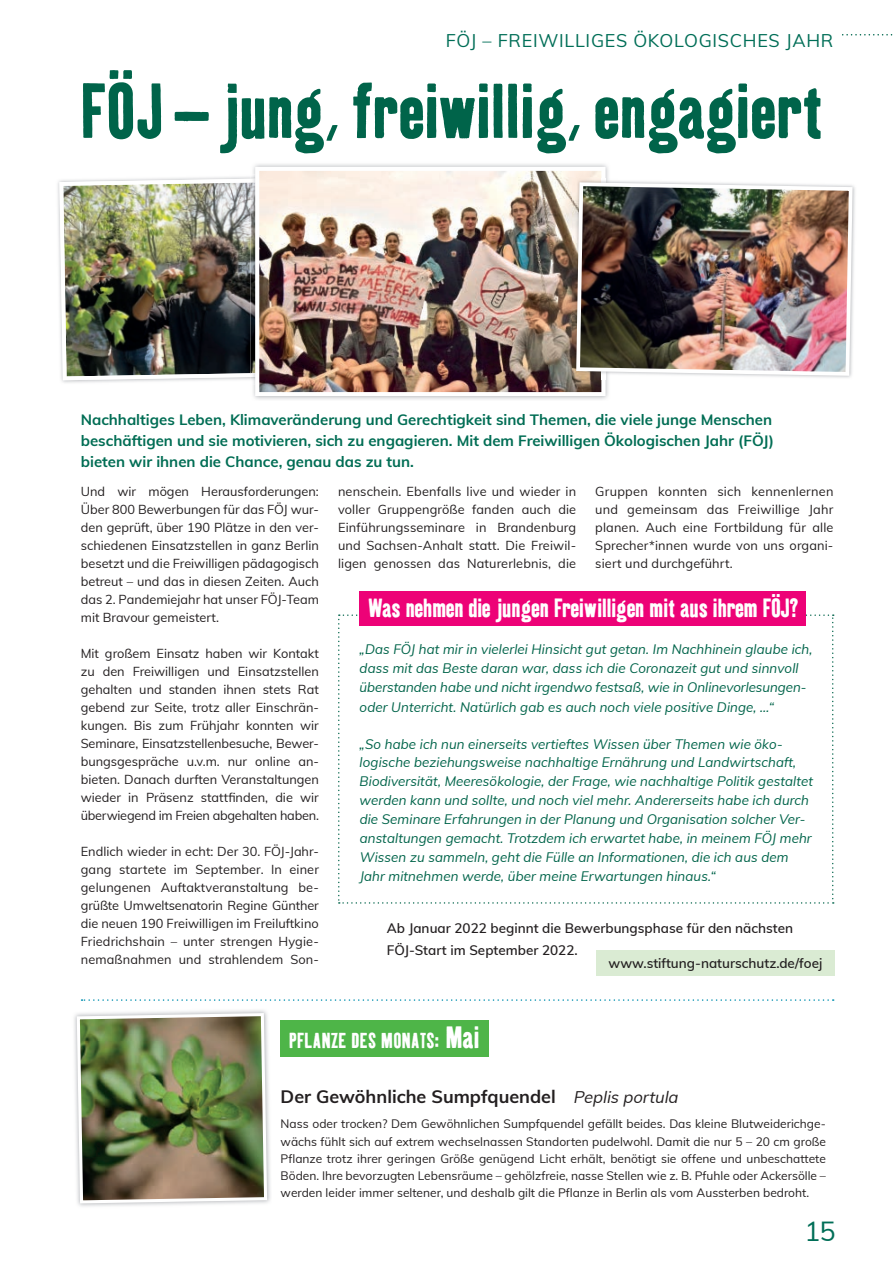
<style>
.page{position:relative;width:893px;height:1263px;background:#fff}
.page>*{position:absolute;margin:0;border:0;box-sizing:border-box;transform-origin:0 0}
.t1{font:75px "Kipp No 1";letter-spacing:.005em;color:#00644a}
.t2{font:27px "Muli";color:#006e57}
.t3{font:25.5px "Kipp No 1";color:#fff}
.t4{font:21px "Kipp No 1";letter-spacing:.02em;color:#fff}
.t5{font:700 18px "Muli";color:#231f20}
.t6{font:18px "Muli";letter-spacing:.04em;color:#006e57}
.t7{font:700 15px/21px "Muli";color:#006d54}
.t8{font:italic 13.5px/19px "Muli";letter-spacing:-.015em;color:#00644a}
.t9{font:600 13.5px/21.6px "Muli";color:#231f20}
.t10{font:12.75px/18px "Muli";letter-spacing:.01em;color:#231f20;text-align:justify}
.t11{font:12px/17.2px "Muli";color:#231f20;text-align:justify}
.s1{font-size:60px}
.s2{font-size:30px}
.s3{font-weight:400;font-style:italic;font-size:16.5px}
</style>
<div class="page">
<svg style="left:842px;top:34px;width:50px;height:2px"></svg>
<svg style="left:82px;top:999px;width:752px;height:2px"></svg>
<img style="left:74px;top:1010px;width:197px;height:197px">
<img style="left:75px;top:1011px;width:194px;height:194px">
<div style="left:281px;top:1020px;width:208px;height:37px;background:#4eb548"></div>
<img style="left:57px;top:177px;width:193px;height:206px">
<img style="left:59px;top:178px;width:191px;height:202px">
<img style="left:250px;top:164px;width:359px;height:236px">
<img style="left:250px;top:179px;width:5px;height:198px">
<img style="left:255px;top:167px;width:350px;height:229px">
<img style="left:572px;top:179px;width:283px;height:200px">
<img style="left:574px;top:180px;width:280px;height:198px">
<svg style="left:338px;top:614px;width:496px;height:290px"></svg>
<div style="left:359px;top:591px;width:447px;height:34px;background:#ed0277"></div>
<div style="left:596px;top:950px;width:238px;height:25px;background:#daebd3"></div>
<h3 class="t6" style="left:446px;top:28px;width:389px">FÖJ – FREIWILLIGES ÖKOLOGISCHES JAHR</h3>
<h1 class="t1" style="left:81px;top:65px;width:744px">FÖJ – jung<span class="s1">,</span> freiwillig<span class="s1">,</span> engagiert</h1>
<p class="t7" style="left:81px;top:409px;width:695px">Nachhaltiges Leben, Klimaveränderung und Gerechtigkeit sind Themen, die viele junge Menschen beschäftigen und sie motivieren, sich zu engagieren. Mit dem Freiwilligen Ökologischen Jahr (FÖJ) bieten wir ihnen die Chance, genau das zu tun.</p>
<p class="t10" style="left:338px;top:482px;width:240px">nenschein. Ebenfalls live und wieder in voller Gruppengröße fanden auch die Einführungsseminare in Brandenburg und Sachsen-Anhalt statt. Die Freiwil&shy;ligen genossen das Naturerlebnis, die</p>
<p class="t10" style="left:595px;top:482px;width:240px">Gruppen konnten sich kennenlernen und gemeinsam das Freiwillige Jahr planen. Auch eine Fortbildung für alle Sprecher*innen wurde von uns organi&shy;siert und durchgeführt.</p>
<p class="t10" style="left:81px;top:482px;width:240px">Und wir mögen Herausforderungen:<br>Über 800 Bewerbungen für das FÖJ wur&shy;den geprüft, über 190 Plätze in den ver&shy;schiedenen Einsatzstellen in ganz Berlin besetzt und die Freiwilligen pädagogisch betreut – und das in diesen Zeiten. Auch das 2. Pandemiejahr hat unser FÖJ-Team mit Bravour gemeistert.</p>
<p class="t10" style="left:81px;top:644px;width:240px">Mit großem Einsatz haben wir Kontakt zu den Freiwilligen und Einsatzstellen gehalten und standen ihnen stets Rat gebend zur Seite, trotz aller Einschrän&shy;kungen. Bis zum Frühjahr konnten wir Seminare, Einsatzstellenbesuche, Bewer&shy;bungsgespräche u.v.m. nur online an&shy;bieten. Danach durften Veranstaltungen wieder in Präsenz stattfinden, die wir überwiegend im Freien abgehalten haben.</p>
<p class="t10" style="left:81px;top:842px;width:240px">Endlich wieder in echt: Der 30. FÖJ-Jahr&shy;gang startete im September. In einer gelungenen Auftaktveranstaltung be&shy;grüßte Umweltsenatorin Regine Günther die neuen 190 Freiwilligen im Freiluftkino Friedrichshain – unter strengen Hygie&shy;nemaßnahmen und strahlendem Son-</p>
<h3 class="t3" style="left:368px;top:592px;width:432px">Was nehmen die jungen Freiwilligen mit aus ihrem FÖJ?</h3>
<p class="t8" style="left:359px;top:639px;width:456px">„Das FÖJ hat mir in vielerlei Hinsicht gut getan. Im Nachhinein glaube ich, dass mit das Beste daran war, dass ich die Coronazeit gut und sinnvoll überstanden habe und nicht irgendwo festsaß, wie in Onlinevorlesungen&shy;oder Unterricht. Natürlich gab es auch noch viele positive Dinge, …“</p>
<p class="t8" style="left:359px;top:733px;width:456px">„So habe ich nun einerseits vertieftes Wissen über Themen wie öko&shy;logische beziehungsweise nachhaltige Ernährung und Landwirtschaft, Biodiversität, Meeresökologie, der Frage, wie nachhaltige Politik gestaltet werden kann und sollte, und noch viel mehr. Andererseits habe ich durch die Seminare Erfahrungen in der Planung und Organisation solcher Ver&shy;anstaltungen gemacht. Trotzdem ich erwartet habe, in meinem FÖJ mehr Wissen zu sammeln, geht die Fülle an Informationen, die ich aus dem Jahr mitnehmen werde, über meine Erwartungen hinaus.“</p>
<p class="t9" style="left:387px;top:916px;width:408px">Ab Januar 2022 beginnt die Bewerbungsphase für den nächsten<br>FÖJ-Start im September 2022.</p>
<p class="t9" style="left:608px;top:952px;width:215px">www.stiftung-naturschutz.de/foej</p>
<h3 class="t4" style="left:289px;top:1027px;width:192px">PFLANZE DES MONATS: <span class="s2">Mai</span></h3>
<h3 class="t5" style="left:281px;top:1083px;width:403px">Der Gewöhnliche Sumpfquendel <span class="s3">Peplis portula</span></h3>
<p class="t11" style="left:281px;top:1115px;width:547px">Nass oder trocken? Dem Gewöhnlichen Sumpfquendel gefällt beides. Das kleine Blutweiderichge&shy;wächs fühlt sich auf extrem wechselnassen Standorten pudelwohl. Damit die nur 5 – 20 cm große Pflanze trotz ihrer geringen Größe genügend Licht erhält, benötigt sie offene und unbeschattete Böden. Ihre bevorzugten Lebensräume – gehölzfreie, nasse Stellen wie z. B. Pfuhle oder Ackersölle – werden leider immer seltener, und deshalb gilt die Pflanze in Berlin als vom Aussterben bedroht.</p>
<h2 class="t2" style="left:804px;top:1212px;width:33px">15</h2>
</div>
